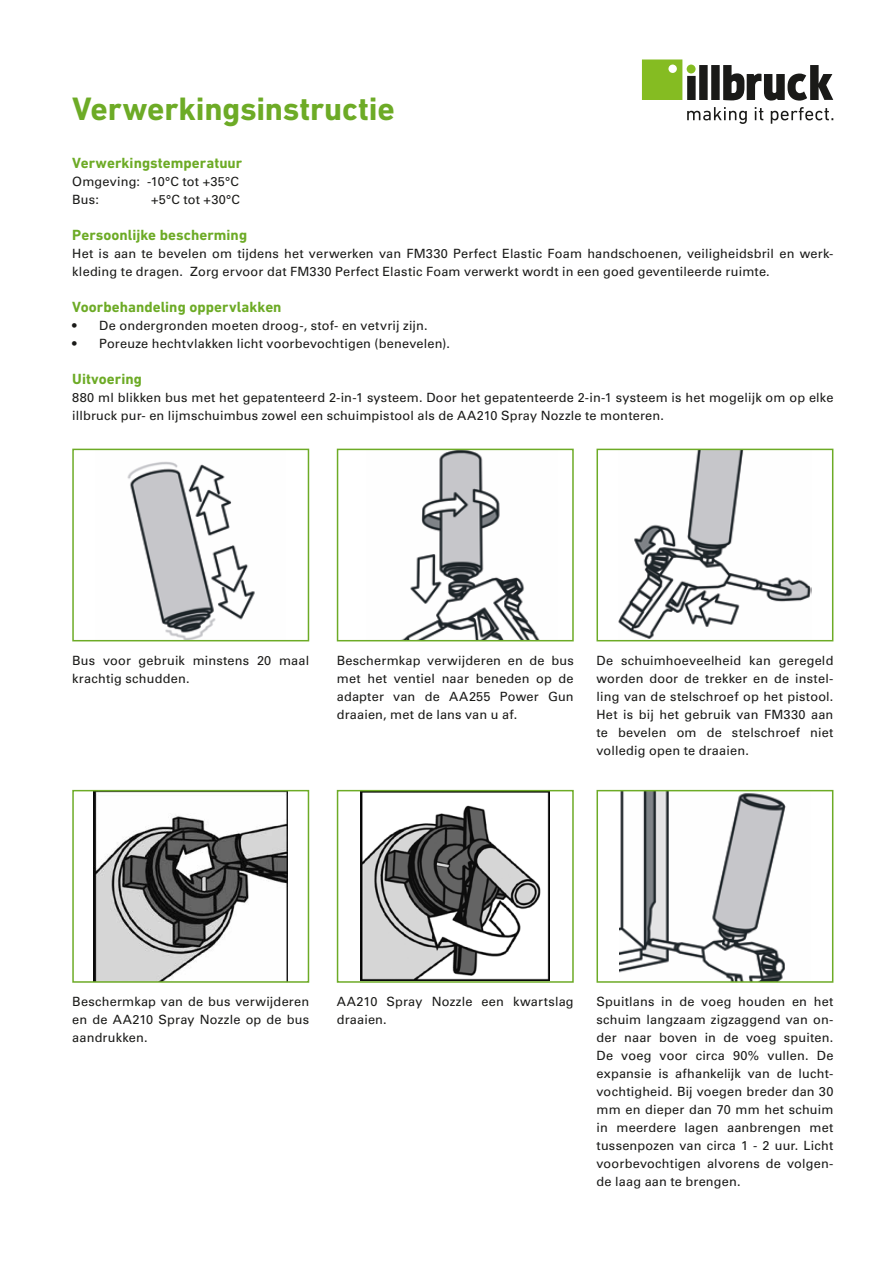
<style>
.page{position:relative;width:893px;height:1263px;background:#fff}
.page>*{position:absolute;margin:0;border:0;box-sizing:border-box;transform-origin:0 0}
.t1{font:700 33px "DIN Next W1 G";letter-spacing:-.005em;color:#6dab26}
.t2{font:700 15px "DIN Next W1 G";letter-spacing:.005em;color:#6dab26}
.t3{font:12.75px/18px "Univers LTCYR 55 Roman";letter-spacing:.015em;color:#1a1a18}
</style>
<div class="page">
<img style="left:127px;top:461px;width:128px;height:177px">
<div style="left:72px;top:449px;width:237px;height:192px;border:2px solid #6dab26"></div>
<img style="left:404px;top:452px;width:135px;height:186px">
<div style="left:337px;top:449px;width:237px;height:192px;border:2px solid #6dab26"></div>
<img style="left:618px;top:452px;width:194px;height:186px">
<div style="left:596px;top:449px;width:237px;height:192px;border:2px solid #6dab26"></div>
<img style="left:94px;top:793px;width:194px;height:187px">
<div style="left:72px;top:790px;width:237px;height:193px;border:2px solid #6dab26"></div>
<img style="left:361px;top:793px;width:189px;height:187px">
<div style="left:337px;top:790px;width:237px;height:193px;border:2px solid #6dab26"></div>
<img style="left:620px;top:793px;width:166px;height:187px">
<div style="left:596px;top:790px;width:237px;height:193px;border:2px solid #6dab26"></div>
<svg style="left:642px;top:59px;width:191px;height:42px"></svg>
<svg style="left:687px;top:107px;width:60px;height:17px"></svg>
<svg style="left:755px;top:107px;width:8px;height:13px"></svg>
<svg style="left:771px;top:107px;width:62px;height:17px"></svg>
<h1 class="t1" style="left:72px;top:90px;width:324px">Verwerkingsinstructie</h1>
<p class="t2" style="left:72px;top:154px;width:171px">Verwerkingstemperatuur</p>
<p class="t3" style="left:72px;top:171px;width:168px">Omgeving: -10°C tot +35°C<br>Bus:</p>
<p class="t3" style="left:151px;top:189px;width:91px">+5°C tot +30°C</p>
<p class="t2" style="left:72px;top:226px;width:176px">Persoonlijke bescherming</p>
<p class="t3" style="left:72px;top:243px;width:763px">Het is aan te bevelen om tijdens het verwerken van FM330 Perfect Elastic Foam handschoenen, veiligheidsbril en werk&shy;kleding te dragen. Zorg ervoor dat FM330 Perfect Elastic Foam verwerkt wordt in een goed geventileerde ruimte.</p>
<p class="t2" style="left:72px;top:298px;width:211px">Voorbehandeling oppervlakken</p>
<p class="t3" style="left:72px;top:315px;width:357px">• De ondergronden moeten droog-, stof- en vetvrij zijn.</p>
<p class="t3" style="left:72px;top:333px;width:379px">• Poreuze hechtvlakken licht voorbevochtigen (benevelen).</p>
<p class="t2" style="left:72px;top:370px;width:71px">Uitvoering</p>
<p class="t3" style="left:72px;top:387px;width:763px">880 ml blikken bus met het gepatenteerd 2-in-1 systeem. Door het gepatenteerde 2-in-1 systeem is het mogelijk om op elke illbruck pur- en lijmschuimbus zowel een schuimpistool als de AA210 Spray Nozzle te monteren.</p>
<p class="t3" style="left:72px;top:651px;width:238px">Bus voor gebruik minstens 20 maal krachtig schudden.</p>
<p class="t3" style="left:337px;top:651px;width:238px;text-align:justify">Beschermkap verwijderen en de bus met het ventiel naar beneden op de adapter van de AA255 Power Gun draaien, met de lans van u af.</p>
<p class="t3" style="left:596px;top:651px;width:238px;text-align:justify">De schuimhoeveelheid kan geregeld worden door de trekker en de instel&shy;ling van de stelschroef op het pistool.<br>Het is bij het gebruik van FM330 aan te bevelen om de stelschroef niet volledig open te draaien.</p>
<p class="t3" style="left:72px;top:992px;width:238px;text-align:justify">Beschermkap van de bus verwijderen en de AA210 Spray Nozzle op de bus aandrukken.</p>
<p class="t3" style="left:337px;top:992px;width:238px">AA210 Spray Nozzle een kwartslag draaien.</p>
<p class="t3" style="left:596px;top:992px;width:238px;text-align:justify">Spuitlans in de voeg houden en het schuim langzaam zigzaggend van on&shy;der naar boven in de voeg spuiten.<br>De voeg voor circa 90% vullen. De expansie is afhankelijk van de lucht&shy;vochtigheid. Bij voegen breder dan 30 mm en dieper dan 70 mm het schuim in meerdere lagen aanbrengen met tussenpozen van circa 1 - 2 uur. Licht voorbevochtigen alvorens de volgen&shy;de laag aan te brengen.</p>
</div>
